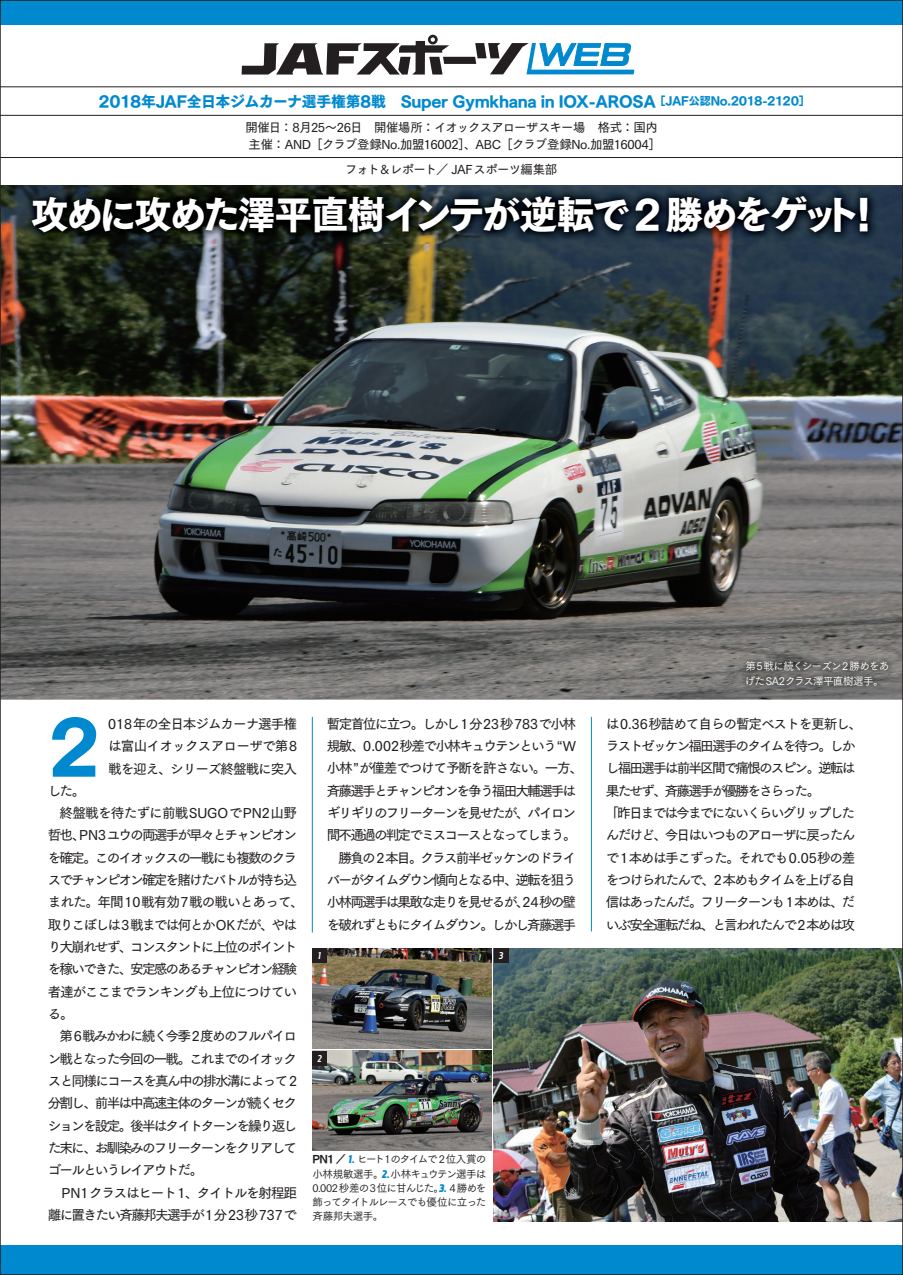
<style>
.page{position:relative;width:903px;height:1275px;background:#fff}
.page>*{position:absolute;margin:0;border:0;box-sizing:border-box;transform-origin:0 0}
.t1{font:70.52px "Tsuku Go Pro H";color:#0089cf}
.t2{font:38.5px "Tsuku Go Pro H";letter-spacing:-.05em;color:#fff}
.t3{font:14.88px "Tsuku Go Pro H";letter-spacing:-.025em;color:#0089cf}
.t4{font:13.65px/22.4px "Tsuku Go Pro D";letter-spacing:-.135em;color:#231f20;text-align:justify}
.t5{font:13.65px "Tsuku Go Pro D";letter-spacing:-.07em;color:#231f20}
.t6{font:13.65px "Tsuku Go Pro D";letter-spacing:-.06em;color:#231f20}
.t7{font:13.65px "Tsuku Go Pro D";letter-spacing:-.09em;color:#231f20}
.t8{font:13.65px "Tsuku Go Pro D";letter-spacing:-.095em;color:#231f20}
.t9{font:12.42px/17.3px "Tsuku Go Pro D";letter-spacing:-.04em;color:#231f20}
.t10{font:10.5px/14.2px "Tsuku Go Pro M";letter-spacing:-.075em;color:#231f20;text-align:justify}
.t11{font:10.5px/14.2px "Tsuku Go Pro M";letter-spacing:-.055em;color:#fff}
.t12{font:italic 700 9.97px "TT Octas";color:#fff}
.s1{font-size:11.2px}
.s2{font-family:"Tsuku Go Pro E"}
.s3{font-family:"TT Octas";font-weight:900;font-style:italic;font-size:11.03px;color:#0089cf}
</style>
<div class="page">
<div style="left:0;top:1245px;width:903px;height:30px;background:#0089cf"></div>
<svg style="left:242px;top:35px;width:392px;height:40px"></svg>
<hr style="left:0;top:86px;width:903px;height:1px;background:#231f20">
<hr style="left:0;top:157px;width:903px;height:1px;background:#231f20">
<hr style="left:0;top:115px;width:903px;height:1px;background:#231f20">
<div style="left:0;top:0;width:903px;height:25px;background:#0089cf"></div>
<img style="left:2px;top:185px;width:899px;height:514px">
<img style="left:739px;top:655px;width:156px;height:37px">
<hr style="left:312px;top:717px;width:1px;height:215px;background:#0089cf">
<hr style="left:591px;top:717px;width:1px;height:214px;background:#0089cf">
<img style="left:21px;top:186px;width:858px;height:58px">
<img style="left:312px;top:948px;width:179px;height:100px">
<img style="left:494px;top:948px;width:407px;height:274px">
<img style="left:312px;top:1051px;width:179px;height:100px">
<div style="left:312px;top:948px;width:15px;height:15px;background:#231f20"></div>
<div style="left:494px;top:948px;width:15px;height:15px;background:#231f20"></div>
<div style="left:312px;top:1051px;width:15px;height:15px;background:#231f20"></div>
<p class="t3" style="left:99px;top:93px;width:713px">2018年JAF全日本ジムカーナ選手権第8戦　Super Gymkhana in IOX-AROSA <span class="s1">［JAF公認No.2018-2120］</span></p>
<p class="t9" style="left:245px;top:117px;width:426px">開催日： 8月25～26日　開催場所： イオックスアローザスキー場　格式： 国内　主催： AND［クラブ登録No.加盟16002］、ABC［クラブ登録No.加盟16004］</p>
<p class="t9" style="left:345px;top:159px;width:213px">フォト&amp;レポート／ JAFスポーツ編集部</p>
<h2 class="t2" style="left:31px;top:194px;width:853px">攻めに攻めた澤平直樹インテが逆転で 2 勝めをゲット！</h2>
<h1 class="t1" style="left:48px;top:708px;width:55px">2</h1>
<p class="t4" style="left:108px;top:711px;width:190px">018年の全日本ジムカーナ選手権は富山イオックスアローザで第8戦を迎え、シリーズ終盤戦に突入</p>
<p class="t4" style="left:48px;top:778px;width:39px">した。</p>
<p class="t6" style="left:60px;top:802px;width:239px">終盤戦を待たずに前戦SUGOでPN2山野</p>
<p class="t4" style="left:48px;top:823px;width:251px">哲也、PN3 ユウの両選手が早々とチャンピオン</p>
<p class="t4" style="left:48px;top:845px;width:251px">を確定。このイオックスの一戦にも複数のクラ</p>
<p class="t4" style="left:48px;top:867px;width:251px">スでチャンピオン確定を賭けたバトルが持ち込</p>
<p class="t5" style="left:48px;top:891px;width:258px">まれた。年間10戦有効7戦の戦いとあって、</p>
<p class="t4" style="left:48px;top:912px;width:251px">取りこぼしは3戦までは何とかOKだが、やは</p>
<p class="t4" style="left:48px;top:934px;width:251px">り大崩れせず、コンスタントに上位のポイント</p>
<p class="t4" style="left:48px;top:956px;width:251px">を稼いできた、安定感のあるチャンピオン経験</p>
<p class="t7" style="left:48px;top:980px;width:251px">者達がここまでランキングも上位につけてい</p>
<p class="t4" style="left:48px;top:1001px;width:27px">る。</p>
<p class="t4" style="left:60px;top:1023px;width:239px">第 6戦みかわに続く今季2度めのフルパイロ</p>
<p class="t4" style="left:48px;top:1046px;width:251px">ン戦となった今回の一戦。これまでのイオック</p>
<p class="t4" style="left:48px;top:1068px;width:251px">スと同様にコースを真ん中の排水溝によって 2</p>
<p class="t4" style="left:48px;top:1090px;width:251px">分割し、前半は中高速主体のターンが続くセク</p>
<p class="t4" style="left:48px;top:1113px;width:251px">ションを設定。後半はタイトターンを繰り返し</p>
<p class="t4" style="left:48px;top:1135px;width:251px">た末に、お馴染みのフリーターンをクリアして</p>
<p class="t4" style="left:48px;top:1157px;width:157px">ゴールというレイアウトだ。</p>
<p class="t8" style="left:61px;top:1181px;width:237px">PN1クラスはヒート1、タイトルを射程距</p>
<p class="t4" style="left:48px;top:1202px;width:251px">離に置きたい斉藤邦夫選手が 1 分 23秒737 で</p>
<p class="t11" style="left:745px;top:658px;width:146px">第5戦に続くシーズン2勝めをあげたSA2クラス澤平直樹選手。</p>
<p class="t4" style="left:327px;top:711px;width:258px;text-align:center">暫定首位に立つ。しかし 1 分 23 秒783 で小林規敏、0.002秒差で小林キュウテンという“W小林”が僅差でつけて予断を許さない。一方、斉藤選手とチャンピオンを争う福田大輔選手はギリギリのフリーターンを見せたが、パイロン間不通過の判定でミスコースとなってしまう。勝負の 2本目。クラス前半ゼッケンのドライ<br>バーがタイムダウン傾向となる中、逆転を狙う小林両選手は果敢な走りを見せるが、24 秒の壁を破れずともにタイムダウン。しかし斉藤選手</p>
<p class="t4" style="left:605px;top:711px;width:259px;text-align:left">は0.36秒詰めて自らの暫定ベストを更新し、ラストゼッケン福田選手のタイムを待つ。しかし福田選手は前半区間で痛恨のスピン。逆転は果たせず、斉藤選手が優勝をさらった。<br>「昨日までは今までにないくらいグリップしたんだけど、今日はいつものアローザに戻ったんで1本めは手こずった。それでも0.05秒の差をつけられたんで、2本めもタイムを上げる自信はあったんだ。フリーターンも 1 本めは、だいぶ安全運転だね、と言われたんで 2 本めは攻</p>
<p class="t12" style="left:318px;top:950px;width:5px">1</p>
<p class="t12" style="left:499px;top:950px;width:6px">3</p>
<p class="t12" style="left:318px;top:1052px;width:6px">2</p>
<p class="t10" style="left:312px;top:1151px;width:176px"><span class="s2">PN1 ／</span> <span class="s3">1.</span> ヒート1のタイムで2位入賞の小林規敏選手。<span class="s3">2.</span>小林キュウテン選手は0.002秒差の3位に甘んじた。<span class="s3">3.</span> 4 勝めを飾ってタイトルレースでも優位に立った斉藤邦夫選手。</p>
</div>
